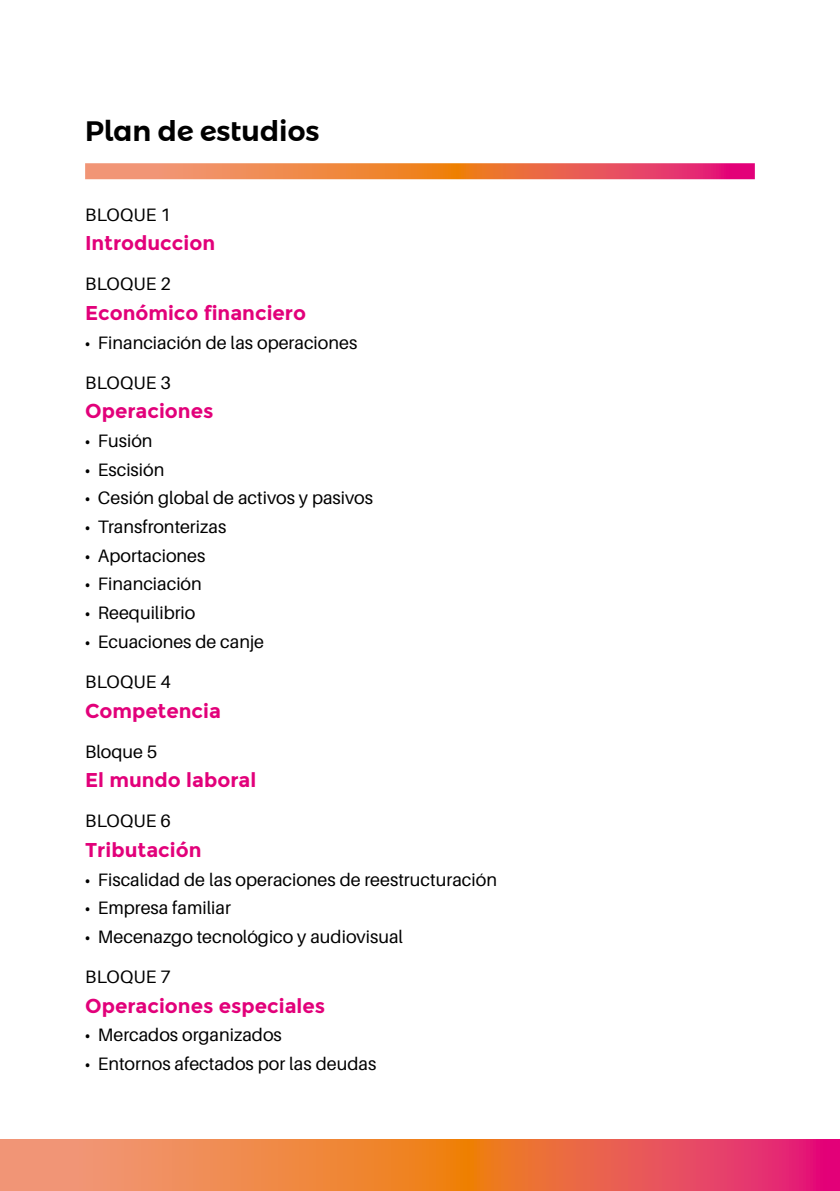
<style>
.page{position:relative;width:840px;height:1191px;background:#fff}
.page>*{position:absolute;margin:0;border:0;box-sizing:border-box;transform-origin:0 0}
.t1{font:600 28px "Montserrat Alternates";color:#000}
.t2{font:700 20px "Montserrat";color:#e2007a}
.t3{font:18px "Aileron";color:#000}
.s1{font-family:"Source Sans Pro";font-weight:300}
</style>
<div class="page">
<svg style="left:85px;top:163px;width:669px;height:16px;background:#ec7153"></svg>
<svg style="left:0;top:1140px;width:839px;height:51px;background:#ec704f"></svg>
<h1 class="t1" style="left:85px;top:108px;width:236px">Plan de estudios</h1>
<p class="t3" style="left:85px;top:204px;width:87px">BLOQUE 1</p>
<p class="t2" style="left:85px;top:231px;width:131px">Introduccion</p>
<p class="t3" style="left:85px;top:274px;width:87px">BLOQUE 2</p>
<p class="t2" style="left:85px;top:301px;width:222px">Económico financiero</p>
<p class="t3" style="left:85px;top:332px;width:273px"><span class="s1">•</span> Financiación de las operaciones</p>
<p class="t3" style="left:85px;top:372px;width:87px">BLOQUE 3</p>
<p class="t2" style="left:85px;top:399px;width:130px">Operaciones</p>
<p class="t3" style="left:85px;top:431px;width:69px"><span class="s1">•</span> Fusión</p>
<p class="t3" style="left:85px;top:459px;width:81px"><span class="s1">•</span> Escisión</p>
<p class="t3" style="left:85px;top:488px;width:289px"><span class="s1">•</span> Cesión global de activos y pasivos</p>
<p class="t3" style="left:85px;top:517px;width:143px"><span class="s1">•</span> Transfronterizas</p>
<p class="t3" style="left:85px;top:545px;width:122px"><span class="s1">•</span> Aportaciones</p>
<p class="t3" style="left:85px;top:574px;width:118px"><span class="s1">•</span> Financiación</p>
<p class="t3" style="left:85px;top:603px;width:112px"><span class="s1">•</span> Reequilibrio</p>
<p class="t3" style="left:85px;top:631px;width:180px"><span class="s1">•</span> Ecuaciones de canje</p>
<p class="t3" style="left:85px;top:671px;width:87px">BLOQUE 4</p>
<p class="t2" style="left:85px;top:698px;width:137px">Competencia</p>
<p class="t3" style="left:85px;top:741px;width:74px">Bloque 5</p>
<p class="t2" style="left:85px;top:768px;width:172px">El mundo laboral</p>
<p class="t3" style="left:85px;top:811px;width:87px">BLOQUE 6</p>
<p class="t2" style="left:85px;top:838px;width:118px">Tributación</p>
<p class="t3" style="left:85px;top:869px;width:413px"><span class="s1">•</span> Fiscalidad de las operaciones de reestructuración</p>
<p class="t3" style="left:85px;top:898px;width:147px"><span class="s1">•</span> Empresa familiar</p>
<p class="t3" style="left:85px;top:926px;width:319px"><span class="s1">•</span> Mecenazgo tecnológico y audiovisual</p>
<p class="t3" style="left:85px;top:967px;width:87px">BLOQUE 7</p>
<p class="t2" style="left:85px;top:993px;width:241px">Operaciones especiales</p>
<p class="t3" style="left:85px;top:1025px;width:198px"><span class="s1">•</span> Mercados organizados</p>
<p class="t3" style="left:85px;top:1054px;width:292px"><span class="s1">•</span> Entornos afectados por las deudas</p>
</div>
